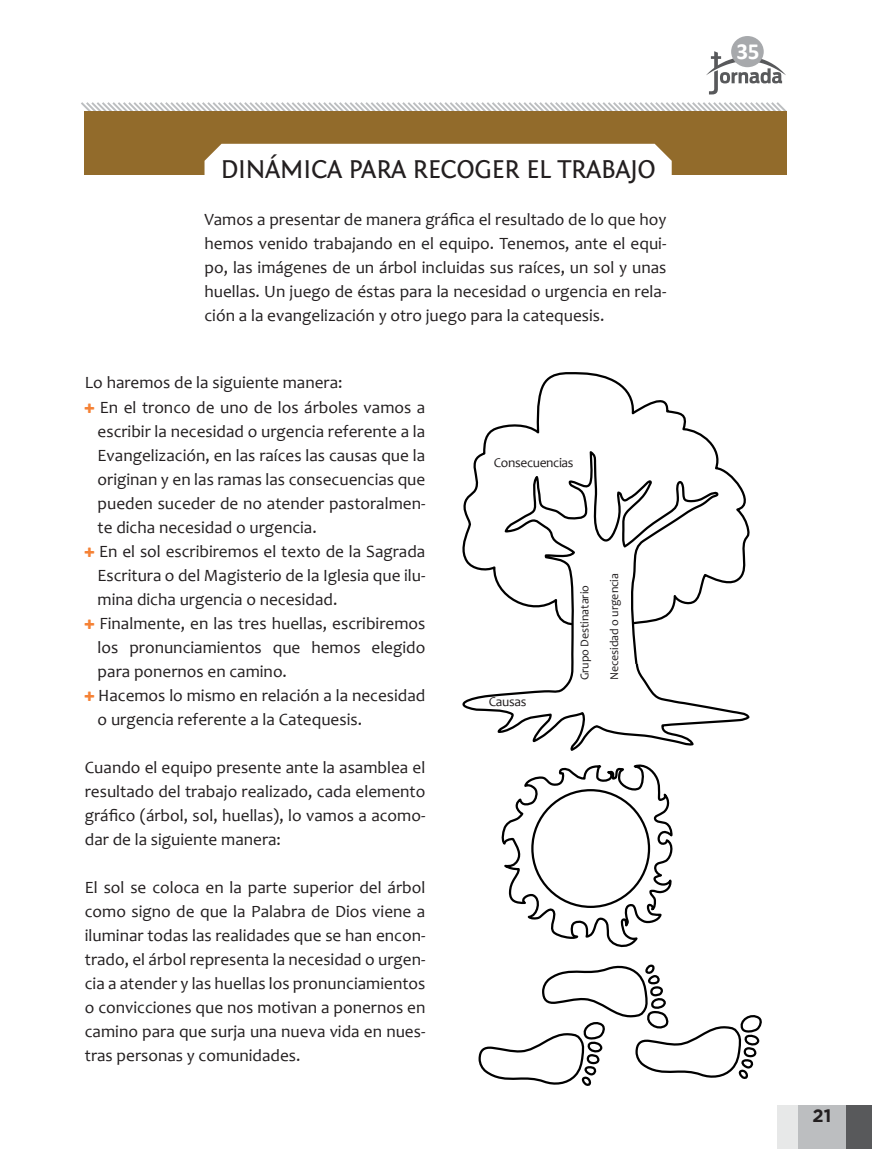
<style>
.page{position:relative;width:872px;height:1149px;background:#fff}
.page>*{position:absolute;margin:0;border:0;box-sizing:border-box;transform-origin:0 0}
.t1{font:27px "Fontin Sans";letter-spacing:-.025em;color:#231f20}
.t2{font:700 23.1px "Calibri";color:#fff}
.t3{font:700 18px "Gotham";color:#231f20}
.t4{font:17.25px/24px "Candara";color:#231f20;text-align:justify}
.t5{font:13.5px "Candara";letter-spacing:-.025em;color:#231f20}
.t6{font:12px "Candara";letter-spacing:-.005em;color:#231f20}
</style>
<div class="page">
<svg style="left:706px;top:51px;width:80px;height:43px"></svg>
<div style="left:731px;top:36px;width:32px;height:31px;background:#a7a9ac;border-radius:50%"></div>
<svg style="left:81px;top:102px;width:706px;height:13px"></svg>
<div style="left:85px;top:111px;width:702px;height:63px;background:#926b2b"></div>
<div style="left:204px;top:144px;width:467px;height:31px;background:#fff"></div>
<svg style="left:483px;top:372px;width:232px;height:75px"></svg>
<svg style="left:462px;top:447px;width:288px;height:304px"></svg>
<svg style="left:501px;top:764px;width:172px;height:184px"></svg>
<svg style="left:478px;top:964px;width:284px;height:122px"></svg>
<div style="left:777px;top:1105px;width:95px;height:43px;background:#e7e8e8"></div>
<div style="left:798px;top:1105px;width:74px;height:43px;background:#bcbec0"></div>
<div style="left:845px;top:1105px;width:27px;height:43px;background:#58595b"></div>
<h1 class="t1" style="left:220px;top:154px;width:437px">DINÁMICA PARA RECOGER EL TRABAJO</h1>
<p class="t4" style="left:204px;top:207px;width:463px">Vamos a presentar de manera gráfica el resultado de lo que hoy hemos venido trabajando en el equipo. Tenemos, ante el equi&shy;po, las imágenes de un árbol incluidas sus raíces, un sol y unas huellas. Un juego de éstas para la necesidad o urgencia en rela&shy;ción a la evangelización y otro juego para la catequesis.</p>
<p class="t4" style="left:98px;top:370px;width:329px;text-align:left;text-indent:-13px">Lo haremos de la siguiente manera:<br>En el tronco de uno de los árboles vamos a escribir la necesidad o urgencia referente a la Evangelización, en las raíces las causas que la originan y en las ramas las consecuencias que pueden suceder de no atender pastoralmen&shy;te dicha necesidad o urgencia.<br>En el sol escribiremos el texto de la Sagrada Escritura o del Magisterio de la Iglesia que ilu&shy;mina dicha urgencia o necesidad.<br>Finalmente, en las tres huellas, escribiremos los pronunciamientos que hemos elegido para ponernos en camino.<br>Hacemos lo mismo en relación a la necesidad o urgencia referente a la Catequesis.</p>
<p class="t4" style="left:85px;top:754px;width:342px">Cuando el equipo presente ante la asamblea el resultado del trabajo realizado, cada elemento gráfico (árbol, sol, huellas), lo vamos a acomo&shy;dar de la siguiente manera:</p>
<p class="t4" style="left:85px;top:874px;width:342px">El sol se coloca en la parte superior del árbol como signo de que la Palabra de Dios viene a iluminar todas las realidades que se han encon&shy;trado, el árbol representa la necesidad o urgen&shy;cia a atender y las huellas los pronunciamientos o convicciones que nos motivan a ponernos en camino para que surja una nueva vida en nues&shy;tras personas y comunidades.</p>
<p class="t5" style="left:494px;top:454px;width:81px">Consecuencias</p>
<p class="t5" style="left:489px;top:693px;width:39px">Causas</p>
<p class="t6" style="left:577px;top:680px;width:97px;rotate:-90deg">Grupo Destinatario</p>
<p class="t6" style="left:606px;top:680px;width:109px;rotate:-90deg">Necesidad o urgencia</p>
<h2 class="t2" style="left:736px;top:37px;width:25px">35</h2>
<p class="t3" style="left:812px;top:1105px;width:20px">21</p>
</div>
